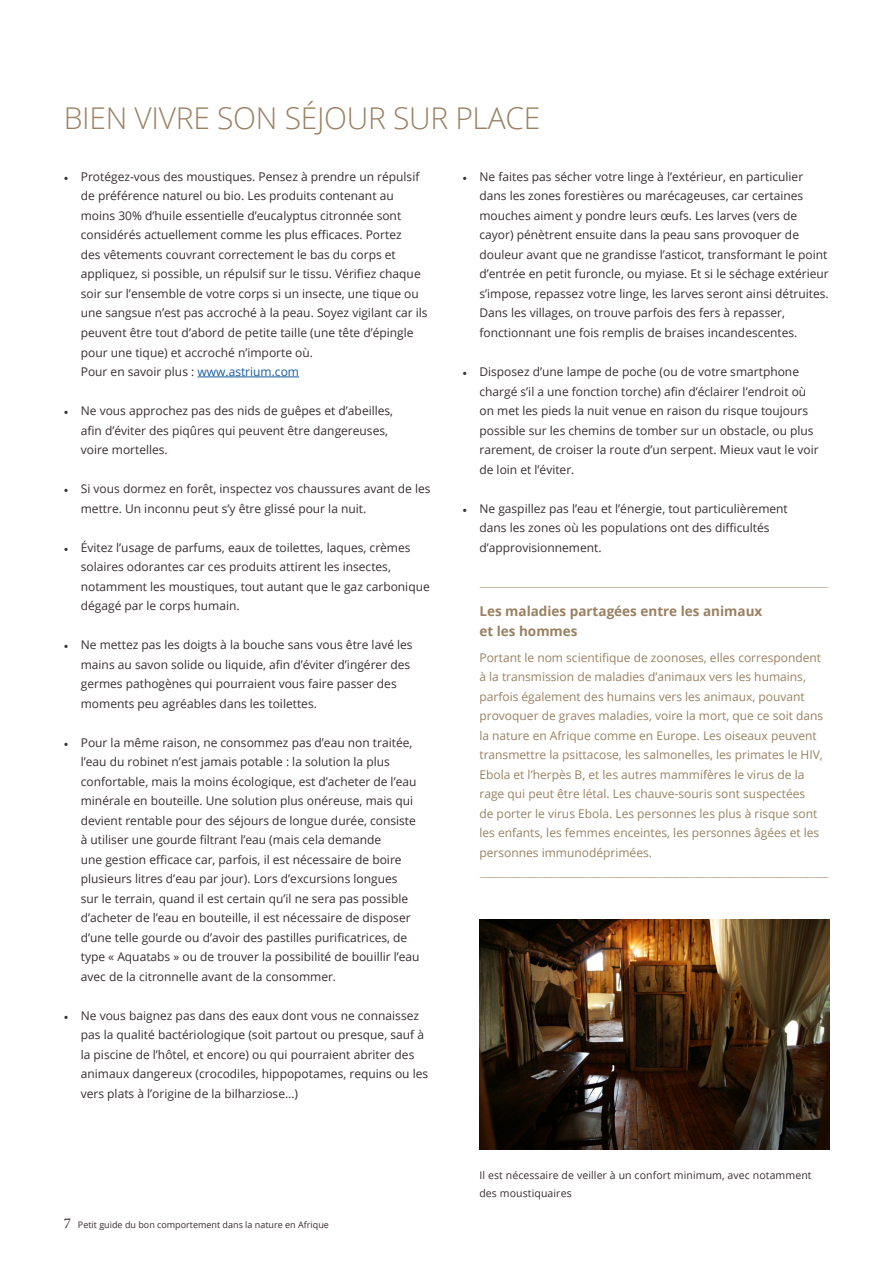
<style>
.page{position:relative;width:893px;height:1263px;background:#fff}
.page>*{position:absolute;margin:0;border:0;box-sizing:border-box;transform-origin:0 0}
.t1{font:300 30px "Open Sans";letter-spacing:-.01em;color:#998162}
.t2{font:700 13.5px/19.5px "Open Sans";color:#998162}
.t3{font:12px/19.5px "Open Sans";color:#382e30}
.t4{font:12px/19.5px "Open Sans";color:#998162}
.t5{font:300 12px "Open Sans";color:#998162}
.t6{font:10.5px/18px "Open Sans";letter-spacing:.01em;color:#382e30}
.t7{font:9px "Open Sans";color:#382e30}
.s1{font-family:"Minion Pro"}
.s2{color:#175d9e}
.s3{font-family:"Minion Pro";font-size:15px}
</style>
<div class="page">
<hr style="left:197px;top:377px;width:102px;height:1px;background:#175d9e">
<img style="left:479px;top:920px;width:350px;height:229px">
<p class="t1" style="left:64px;top:98px;width:478px">BIEN VIVRE SON SÉJOUR SUR PLACE</p>
<p class="t3" style="left:81px;top:167px;width:348px;text-indent:-17px"><span class="s1">•</span> Protégez-vous des moustiques. Pensez à prendre un répulsif de préférence naturel ou bio. Les produits contenant au moins 30% d’huile essentielle d’eucalyptus citronnée sont considérés actuellement comme les plus efficaces. Portez<br>des vêtements couvrant correctement le bas du corps et appliquez, si possible, un répulsif sur le tissu. Vérifiez chaque soir sur l’ensemble de votre corps si un insecte, une tique ou une sangsue n’est pas accroché à la peau. Soyez vigilant car ils peuvent être tout d’abord de petite taille (une tête d’épingle pour une tique) et accroché n’importe où.<br>Pour en savoir plus : <span class="s2">www.astrium.com</span></p>
<p class="t3" style="left:81px;top:401px;width:314px;text-indent:-17px"><span class="s1">•</span> Ne vous approchez pas des nids de guêpes et d’abeilles, afin d’éviter des piqûres qui peuvent être dangereuses, voire mortelles.</p>
<p class="t3" style="left:81px;top:479px;width:351px;text-indent:-17px"><span class="s1">•</span> Si vous dormez en forêt, inspectez vos chaussures avant de les mettre. Un inconnu peut s’y être glissé pour la nuit.</p>
<p class="t3" style="left:81px;top:537px;width:350px;text-indent:-17px"><span class="s1">•</span> Évitez l’usage de parfums, eaux de toilettes, laques, crèmes solaires odorantes car ces produits attirent les insectes, notamment les moustiques, tout autant que le gaz carbonique dégagé par le corps humain.</p>
<p class="t3" style="left:81px;top:635px;width:333px;text-indent:-17px"><span class="s1">•</span> Ne mettez pas les doigts à la bouche sans vous être lavé les mains au savon solide ou liquide, afin d’éviter d’ingérer des germes pathogènes qui pourraient vous faire passer des moments peu agréables dans les toilettes.</p>
<p class="t3" style="left:81px;top:732px;width:340px;text-indent:-17px"><span class="s1">•</span> Pour la même raison, ne consommez pas d’eau non traitée, l’eau du robinet n’est jamais potable : la solution la plus confortable, mais la moins écologique, est d’acheter de l’eau minérale en bouteille. Une solution plus onéreuse, mais qui devient rentable pour des séjours de longue durée, consiste à utiliser une gourde filtrant l’eau (mais cela demande<br>une gestion efficace car, parfois, il est nécessaire de boire plusieurs litres d’eau par jour). Lors d’excursions longues<br>sur le terrain, quand il est certain qu’il ne sera pas possible d’acheter de l’eau en bouteille, il est nécessaire de disposer d’une telle gourde ou d’avoir des pastilles purificatrices, de type « Aquatabs » ou de trouver la possibilité de bouillir l’eau avec de la citronnelle avant de la consommer.</p>
<p class="t3" style="left:81px;top:1005px;width:349px;text-indent:-17px"><span class="s1">•</span> Ne vous baignez pas dans des eaux dont vous ne connaissez pas la qualité bactériologique (soit partout ou presque, sauf à la piscine de l’hôtel, et encore) ou qui pourraient abriter des animaux dangereux (crocodiles, hippopotames, requins ou les vers plats à l’origine de la bilharziose…)</p>
<p class="t7" style="left:64px;top:1218px;width:267px"><span class="s3">7</span> Petit guide du bon comportement dans la nature en Afrique</p>
<p class="t3" style="left:479px;top:167px;width:351px;text-indent:-17px"><span class="s1">•</span> Ne faites pas sécher votre linge à l’extérieur, en particulier dans les zones forestières ou marécageuses, car certaines mouches aiment y pondre leurs œufs. Les larves (vers de cayor) pénètrent ensuite dans la peau sans provoquer de douleur avant que ne grandisse l’asticot, transformant le point d’entrée en petit furoncle, ou myiase. Et si le séchage extérieur s’impose, repassez votre linge, les larves seront ainsi détruites.<br>Dans les villages, on trouve parfois des fers à repasser, fonctionnant une fois remplis de braises incandescentes.</p>
<p class="t3" style="left:479px;top:362px;width:341px;text-indent:-17px"><span class="s1">•</span> Disposez d’une lampe de poche (ou de votre smartphone chargé s’il a une fonction torche) afin d’éclairer l’endroit où on met les pieds la nuit venue en raison du risque toujours possible sur les chemins de tomber sur un obstacle, ou plus rarement, de croiser la route d’un serpent. Mieux vaut le voir de loin et l’éviter.</p>
<p class="t3" style="left:479px;top:498px;width:310px;text-indent:-17px"><span class="s1">•</span> Ne gaspillez pas l’eau et l’énergie, tout particulièrement dans les zones où les populations ont des difficultés d’approvisionnement.</p>
<p class="t5" style="left:479px;top:578px;width:351px">-------------------------------------------------------------------------------------------------------------------------------------------------------</p>
<p class="t2" style="left:479px;top:601px;width:284px">Les maladies partagées entre les animaux et les hommes</p>
<p class="t4" style="left:479px;top:647px;width:345px">Portant le nom scientifique de zoonoses, elles correspondent à la transmission de maladies d’animaux vers les humains, parfois également des humains vers les animaux, pouvant provoquer de graves maladies, voire la mort, que ce soit dans la nature en Afrique comme en Europe. Les oiseaux peuvent transmettre la psittacose, les salmonelles, les primates le HIV, Ebola et l’herpès B, et les autres mammifères le virus de la rage qui peut être létal. Les chauve-souris sont suspectées<br>de porter le virus Ebola. Les personnes les plus à risque sont les enfants, les femmes enceintes, les personnes âgées et les personnes immunodéprimées.</p>
<p class="t5" style="left:479px;top:868px;width:351px">-------------------------------------------------------------------------------------------------------------------------------------------------------</p>
<p class="t6" style="left:479px;top:1165px;width:334px">Il est nécessaire de veiller à un confort minimum, avec notamment des moustiquaires</p>
</div>
